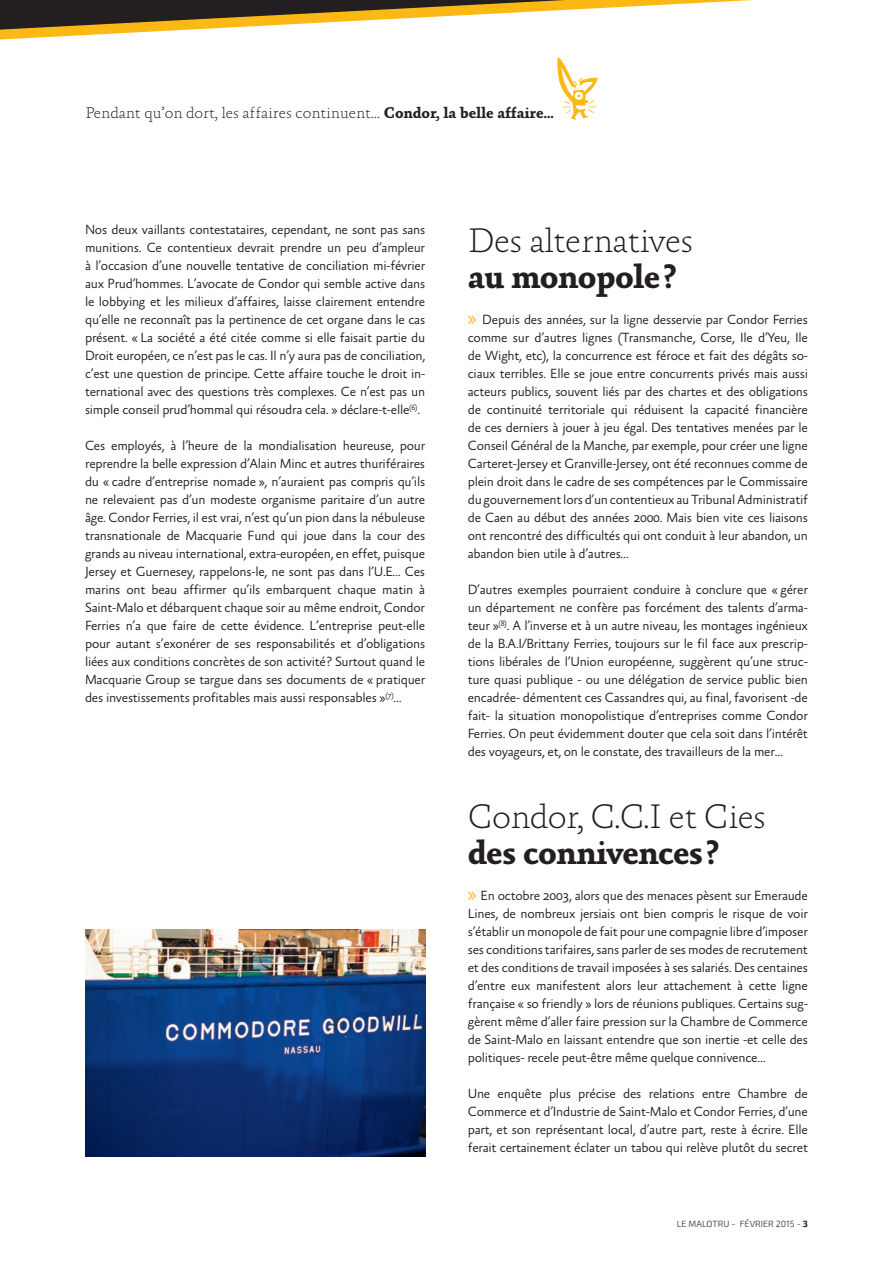
<style>
.page{position:relative;width:893px;height:1263px;background:#fff}
.page>*{position:absolute;margin:0;border:0;box-sizing:border-box;transform-origin:0 0}
.t1{font:100 34.5px "Absara";letter-spacing:-.02em;color:#231f20}
.t2{font:700 34.5px "Absara TF";letter-spacing:-.02em;color:#231f20}
.t3{font:100 15.75px "Absara";letter-spacing:-.005em;color:#231f20}
.t4{font:300 13.5px/18px "Absara Sans";letter-spacing:-.02em;color:#231f20;text-align:justify}
.t5{font:300 9px "Exo 2.0";letter-spacing:.01em;color:#231f20}
.s1{font-weight:700}
.s2{font-size:19.5px;color:#fcb814}
</style>
<div class="page">
<svg style="left:0;top:0;width:753px;height:40px"></svg>
<img style="left:85px;top:929px;width:340px;height:228px">
<p class="t3" style="left:85px;top:103px;width:470px">Pendant qu’on dort, les affaires continuent… <span class="s1">Condor, la belle affaire…</span></p>
<p class="t4" style="left:85px;top:221px;width:342px">Nos deux vaillants contestataires, cependant, ne sont pas sans munitions. Ce contentieux devrait prendre un peu d’ampleur à l’occasion d’une nouvelle tentative de conciliation mi-février aux Prud’hommes. L’avocate de Condor qui semble active dans le lobbying et les milieux d’affaires, laisse clairement entendre qu’elle ne reconnaît pas la pertinence de cet organe dans le cas présent. « La société a été citée comme si elle faisait partie du Droit européen, ce n’est pas le cas. Il n’y aura pas de conciliation, c’est une question de principe. Cette affaire touche le droit in&shy;ternational avec des questions très complexes. Ce n’est pas un simple conseil prud’hommal qui résoudra cela. » déclare-t-elle<sup>(6)</sup>.</p>
<p class="t4" style="left:85px;top:437px;width:342px">Ces employés, à l’heure de la mondialisation heureuse, pour reprendre la belle expression d’Alain Minc et autres thuriféraires du « cadre d’entreprise nomade », n’auraient pas compris qu’ils ne relevaient pas d’un modeste organisme paritaire d’un autre âge. Condor Ferries, il est vrai, n’est qu’un pion dans la nébuleuse transnationale de Macquarie Fund qui joue dans la cour des grands au niveau international, extra-européen, en effet, puisque Jersey et Guernesey, rappelons-le, ne sont pas dans l’U.E… Ces marins ont beau affirmer qu’ils embarquent chaque matin à Saint-Malo et débarquent chaque soir au même endroit, Condor Ferries n’a que faire de cette évidence. L’entreprise peut-elle pour autant s’exonérer de ses responsabilités et d’obligations liées aux conditions concrètes de son activité? Surtout quand le Macquarie Group se targue dans ses documents de « pratiquer des investissements profitables mais aussi responsables »<sup>(7)</sup>…</p>
<h1 class="t1" style="left:468px;top:220px;width:227px">Des alternatives</h1>
<h1 class="t2" style="left:468px;top:256px;width:211px">au monopole?</h1>
<p class="t4" style="left:468px;top:311px;width:342px"><span class="s2">»</span> Depuis des années, sur la ligne desservie par Condor Ferries comme sur d’autres lignes (Transmanche, Corse, Ile d’Yeu, Ile de Wight, etc), la concurrence est féroce et fait des dégâts so&shy;ciaux terribles. Elle se joue entre concurrents privés mais aussi acteurs publics, souvent liés par des chartes et des obligations de continuité territoriale qui réduisent la capacité financière de ces derniers à jouer à jeu égal. Des tentatives menées par le Conseil Général de la Manche, par exemple, pour créer une ligne Carteret-Jersey et Granville-Jersey, ont été reconnues comme de plein droit dans le cadre de ses compétences par le Commissaire du gouvernement lors d’un contentieux au Tribunal Administratif de Caen au début des années 2000. Mais bien vite ces liaisons ont rencontré des difficultés qui ont conduit à leur abandon, un abandon bien utile à d’autres…</p>
<p class="t4" style="left:468px;top:581px;width:342px">D’autres exemples pourraient conduire à conclure que « gérer un département ne confère pas forcément des talents d’arma&shy;teur »<sup>(8)</sup>. A l’inverse et à un autre niveau, les montages ingénieux de la B.A.I/Brittany Ferries, toujours sur le fil face aux prescrip&shy;tions libérales de l’Union européenne, suggèrent qu’une struc&shy;ture quasi publique - ou une délégation de service public bien encadrée- démentent ces Cassandres qui, au final, favorisent -de fait- la situation monopolistique d’entreprises comme Condor Ferries. On peut évidemment douter que cela soit dans l’intérêt des voyageurs, et, on le constate, des travailleurs de la mer…</p>
<h1 class="t1" style="left:468px;top:796px;width:300px">Condor, C.C.I et Cies</h1>
<h1 class="t2" style="left:468px;top:832px;width:253px">des connivences?</h1>
<p class="t4" style="left:468px;top:887px;width:342px"><span class="s2">»</span> En octobre 2003, alors que des menaces pèsent sur Emeraude Lines, de nombreux jersiais ont bien compris le risque de voir s’établir un monopole de fait pour une compagnie libre d’imposer ses conditions tarifaires, sans parler de ses modes de recrutement et des conditions de travail imposées à ses salariés. Des centaines d’entre eux manifestent alors leur attachement à cette ligne française « so friendly » lors de réunions publiques. Certains sug&shy;gèrent même d’aller faire pression sur la Chambre de Commerce de Saint-Malo en laissant entendre que son inertie -et celle des politiques- recele peut-être même quelque connivence…</p>
<p class="t4" style="left:468px;top:1085px;width:342px">Une enquête plus précise des relations entre Chambre de Commerce et d’Industrie de Saint-Malo et Condor Ferries, d’une part, et son représentant local, d’autre part, reste à écrire. Elle ferait certainement éclater un tabou qui relève plutôt du secret</p>
<p class="t5" style="left:677px;top:1218px;width:133px">LE MALOTRU - FÉVRIER 2015 - <span class="s1">3</span></p>
</div>
